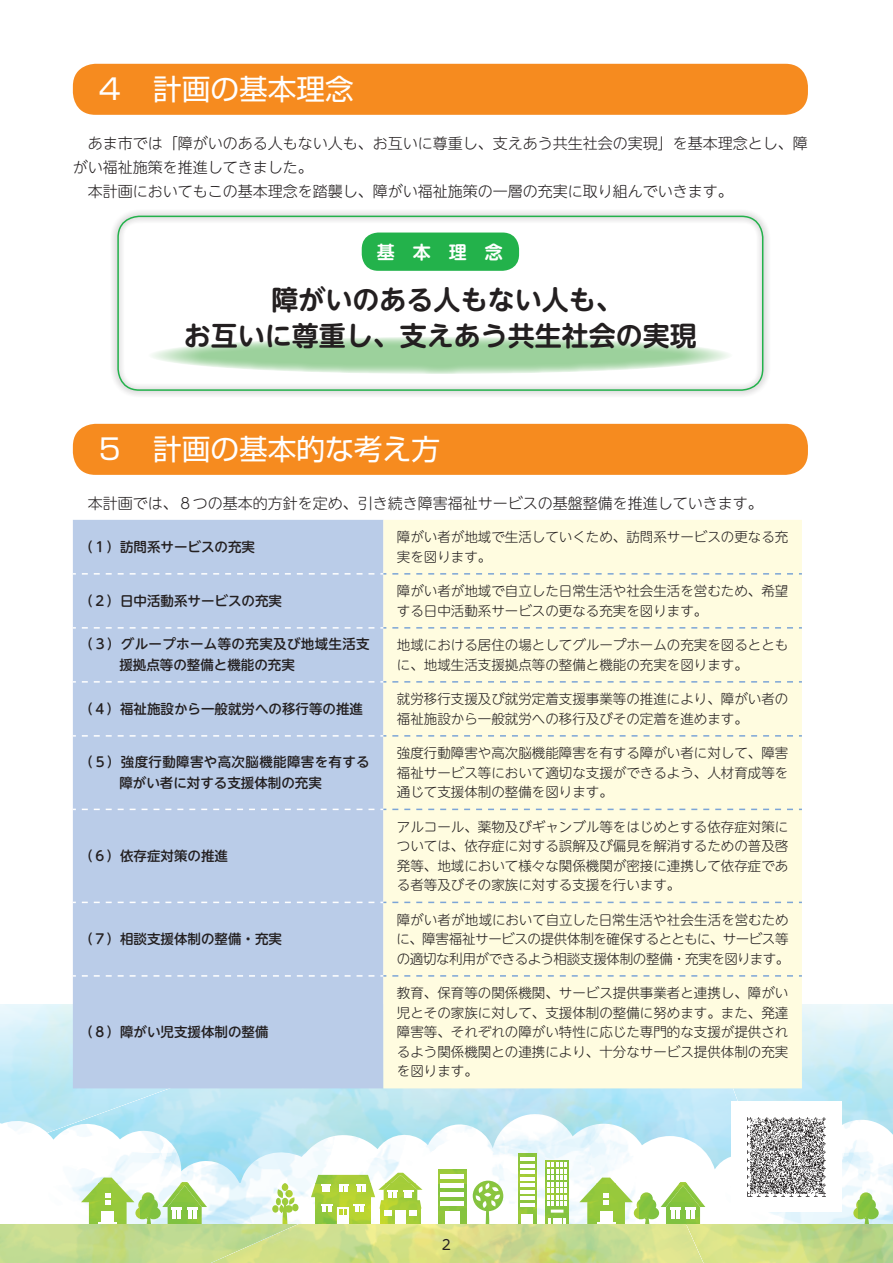
<style>
.page{position:relative;width:893px;height:1263px;background:#fff}
.page>*{position:absolute;margin:0;border:0;box-sizing:border-box;transform-origin:0 0}
.t1{font:28.65px "Shin Go Pro";color:#fff}
.t2{font:700 27px "UD Shin M Go Pr 6 N De";color:#231f20}
.t3{font:700 18px "UD Shin M Go Pr 6 N De";color:#fff}
.本文{font:300 15px/24px "UD Shin M Go Pr 6 N";color:#231f20}
.t4{font:13.8px "UD Shin M Go Pr 6 N";color:#231f20}
.t5{font:300 13.5px/19.5px "UD Shin M Go Pr 6 N";color:#231f20}
.t6{font:500 13.5px "UD Shin M Go Pr 6 N";color:#231f20}
.t7{font:500 13.5px/21px "UD Shin M Go Pr 6 N";letter-spacing:.025em;color:#231f20}
</style>
<div class="page">
<svg style="left:0;top:1005px;width:893px;height:104px;background:#c5eaf4"></svg>
<svg style="left:30px;top:1109px;width:863px;height:115px"></svg>
<svg style="left:518px;top:1154px;width:18px;height:70px"></svg>
<hr style="left:520px;top:1157px;width:14px;height:4px;background:#fff">
<hr style="left:520px;top:1164px;width:14px;height:3px;background:#fff">
<hr style="left:520px;top:1170px;width:14px;height:4px;background:#fff">
<hr style="left:520px;top:1177px;width:14px;height:3px;background:#fff">
<hr style="left:520px;top:1183px;width:14px;height:4px;background:#fff">
<hr style="left:520px;top:1190px;width:14px;height:3px;background:#fff">
<hr style="left:520px;top:1196px;width:14px;height:4px;background:#fff">
<hr style="left:520px;top:1203px;width:14px;height:3px;background:#fff">
<div style="left:521px;top:1214px;width:12px;height:10px;background:#fff"></div>
<svg style="left:316px;top:1214px;width:54px;height:10px"></svg>
<div style="left:337px;top:1207px;width:12px;height:17px;background:#fff"></div>
<svg style="left:381px;top:1214px;width:39px;height:10px"></svg>
<div style="left:395px;top:1210px;width:11px;height:14px;background:#fff"></div>
<div style="left:409px;top:1210px;width:8px;height:6px;background:#fff"></div>
<div style="left:384px;top:1210px;width:8px;height:6px;background:#fff"></div>
<svg style="left:311px;top:1173px;width:112px;height:41px"></svg>
<svg style="left:546px;top:1160px;width:22px;height:64px"></svg>
<svg style="left:548px;top:1162px;width:18px;height:50px"></svg>
<div style="left:553px;top:1218px;width:8px;height:6px;background:#fff"></div>
<svg style="left:548px;top:1218px;width:3px;height:6px"></svg>
<svg style="left:563px;top:1218px;width:3px;height:6px"></svg>
<svg style="left:579px;top:1177px;width:126px;height:47px"></svg>
<svg style="left:81px;top:1177px;width:126px;height:47px"></svg>
<svg style="left:853px;top:1192px;width:26px;height:32px"></svg>
<div style="left:282px;top:1183px;width:6px;height:8px;background:#acce37;border-radius:50%"></div>
<svg style="left:272px;top:1205px;width:7px;height:7px"></svg>
<div style="left:292px;top:1204px;width:6px;height:7px;background:#9ccb3b;border-radius:50%"></div>
<svg style="left:276px;top:1189px;width:19px;height:35px"></svg>
<svg style="left:439px;top:1170px;width:27px;height:54px"></svg>
<div style="left:440px;top:1174px;width:24px;height:5px;background:#fff"></div>
<div style="left:440px;top:1183px;width:24px;height:5px;background:#fff"></div>
<div style="left:440px;top:1192px;width:24px;height:5px;background:#fff"></div>
<hr style="left:440px;top:1201px;width:24px;height:4px;background:#fff">
<div style="left:445px;top:1211px;width:15px;height:13px;background:#fff"></div>
<svg style="left:473px;top:1180px;width:30px;height:44px"></svg>
<svg style="left:30px;top:1224px;width:863px;height:39px;background:#cbdc8a"></svg>
<div style="left:110px;top:208px;width:660px;height:190px;background:#231f20;opacity:.75"></div>
<div style="left:117px;top:216px;width:646px;height:175px;border:2px solid #23b24b;border-radius:21px"></div>
<svg style="left:148px;top:337px;width:585px;height:37px;background:#b1dab1"></svg>
<div style="left:73px;top:64px;width:735px;height:51px;background:#f68b1f;border-radius:22px"></div>
<div style="left:73px;top:424px;width:735px;height:51px;background:#f68b1f;border-radius:22px"></div>
<div style="left:73px;top:520px;width:310px;height:568px;background:#bacce8"></div>
<div style="left:383px;top:520px;width:419px;height:568px;background:#fffce0"></div>
<svg style="left:82px;top:573px;width:304px;height:2px"></svg>
<svg style="left:392px;top:573px;width:410px;height:2px"></svg>
<svg style="left:82px;top:627px;width:304px;height:2px"></svg>
<svg style="left:392px;top:627px;width:410px;height:2px"></svg>
<svg style="left:82px;top:681px;width:304px;height:2px"></svg>
<svg style="left:392px;top:681px;width:410px;height:2px"></svg>
<svg style="left:82px;top:735px;width:304px;height:2px"></svg>
<svg style="left:392px;top:735px;width:410px;height:2px"></svg>
<svg style="left:82px;top:809px;width:304px;height:1px"></svg>
<svg style="left:392px;top:809px;width:410px;height:1px"></svg>
<svg style="left:82px;top:902px;width:304px;height:1px"></svg>
<svg style="left:392px;top:902px;width:410px;height:1px"></svg>
<svg style="left:82px;top:975px;width:304px;height:2px"></svg>
<svg style="left:392px;top:975px;width:410px;height:2px"></svg>
<div style="left:362px;top:233px;width:157px;height:38px;background:#23b24b;border-radius:16px"></div>
<div style="left:732px;top:1101px;width:110px;height:111px;background:#fff"></div>
<img style="left:748px;top:1118px;width:78px;height:78px">
<svg style="left:0;top:1109px;width:30px;height:154px"></svg>
<p class="t1" style="left:96px;top:66px;width:260px">４　計画の基本理念</p>
<p class="本文" style="left:73px;top:130px;width:737px;text-indent:15px">あま市では「障がいのある人もない人も、お互いに尊重し、支えあう共生社会の実現」を基本理念とし、障がい福祉施策を推進してきました。</p>
<p class="本文" style="left:88px;top:178px;width:647px">本計画においてもこの基本理念を踏襲し、障がい福祉施策の一層の充実に取り組んでいきます。</p>
<p class="t3" style="left:377px;top:236px;width:127px">基　本　理　念</p>
<p class="t2" style="left:272px;top:277px;width:353px">障がいのある人もない人も、</p>
<p class="t2" style="left:184px;top:313px;width:515px">お互いに尊重し、支えあう共生社会の実現</p>
<p class="t1" style="left:96px;top:426px;width:346px">５　計画の基本的な考え方</p>
<p class="本文" style="left:88px;top:490px;width:677px">本計画では、８つの基本的方針を定め、引き続き障害福祉サービスの基盤整備を推進していきます。</p>
<p class="t6" style="left:80px;top:535px;width:177px">（１）訪問系サービスの充実</p>
<p class="t5" style="left:397px;top:527px;width:393px">障がい者が地域で生活していくため、訪問系サービスの更なる充実を図ります。</p>
<p class="t6" style="left:80px;top:589px;width:204px">（２）日中活動系サービスの充実</p>
<p class="t5" style="left:397px;top:581px;width:393px">障がい者が地域で自立した日常生活や社会生活を営むため、希望する日中活動系サービスの更なる充実を図ります。</p>
<p class="t7" style="left:119px;top:633px;width:252px;text-indent:-40px">（３）グループホーム等の充実及び地域生活支援拠点等の整備と機能の充実</p>
<p class="t5" style="left:397px;top:635px;width:393px">地域における居住の場としてグループホームの充実を図るとともに、地域生活支援拠点等の整備と機能の充実を図ります。</p>
<p class="t6" style="left:80px;top:697px;width:285px">（４）福祉施設から一般就労への移行等の推進</p>
<p class="t5" style="left:397px;top:689px;width:393px">就労移行支援及び就労定着支援事業等の推進により、障がい者の福祉施設から一般就労への移行及びその定着を進めます。</p>
<p class="t7" style="left:119px;top:751px;width:252px;text-indent:-40px">（５）強度行動障害や高次脳機能障害を有する障がい者に対する支援体制の充実</p>
<p class="t5" style="left:397px;top:743px;width:393px;text-align:justify">強度行動障害や高次脳機能障害を有する障がい者に対して、障害福祉サービス等において適切な支援ができるよう、人材育成等を通じて支援体制の整備を図ります。</p>
<p class="t6" style="left:80px;top:844px;width:150px">（６）依存症対策の推進</p>
<p class="t6" style="left:80px;top:928px;width:204px">（７）相談支援体制の整備・充実</p>
<p class="t6" style="left:80px;top:1021px;width:190px">（８）障がい児支援体制の整備</p>
<p class="t5" style="left:397px;top:816px;width:393px;text-align:justify">アルコール、薬物及びギャンブル等をはじめとする依存症対策については、依存症に対する誤解及び偏見を解消するための普及啓発等、地域において様々な関係機関が密接に連携して依存症である者等及びその家族に対する支援を行います。</p>
<p class="t5" style="left:397px;top:909px;width:394px;text-align:justify">障がい者が地域において自立した日常生活や社会生活を営むために、障害福祉サービスの提供体制を確保するとともに、サービス等の適切な利用ができるよう相談支援体制の整備・充実を図ります。</p>
<p class="t5" style="left:397px;top:983px;width:393px;text-align:justify">教育、保育等の関係機関、サービス提供事業者と連携し、障がい児とその家族に対して、支援体制の整備に努めます。また、発達障害等、それぞれの障がい特性に応じた専門的な支援が提供されるよう関係機関との連携により、十分なサービス提供体制の充実を図ります。</p>
<p class="t4" style="left:442px;top:1233px;width:11px">2</p>
</div>
